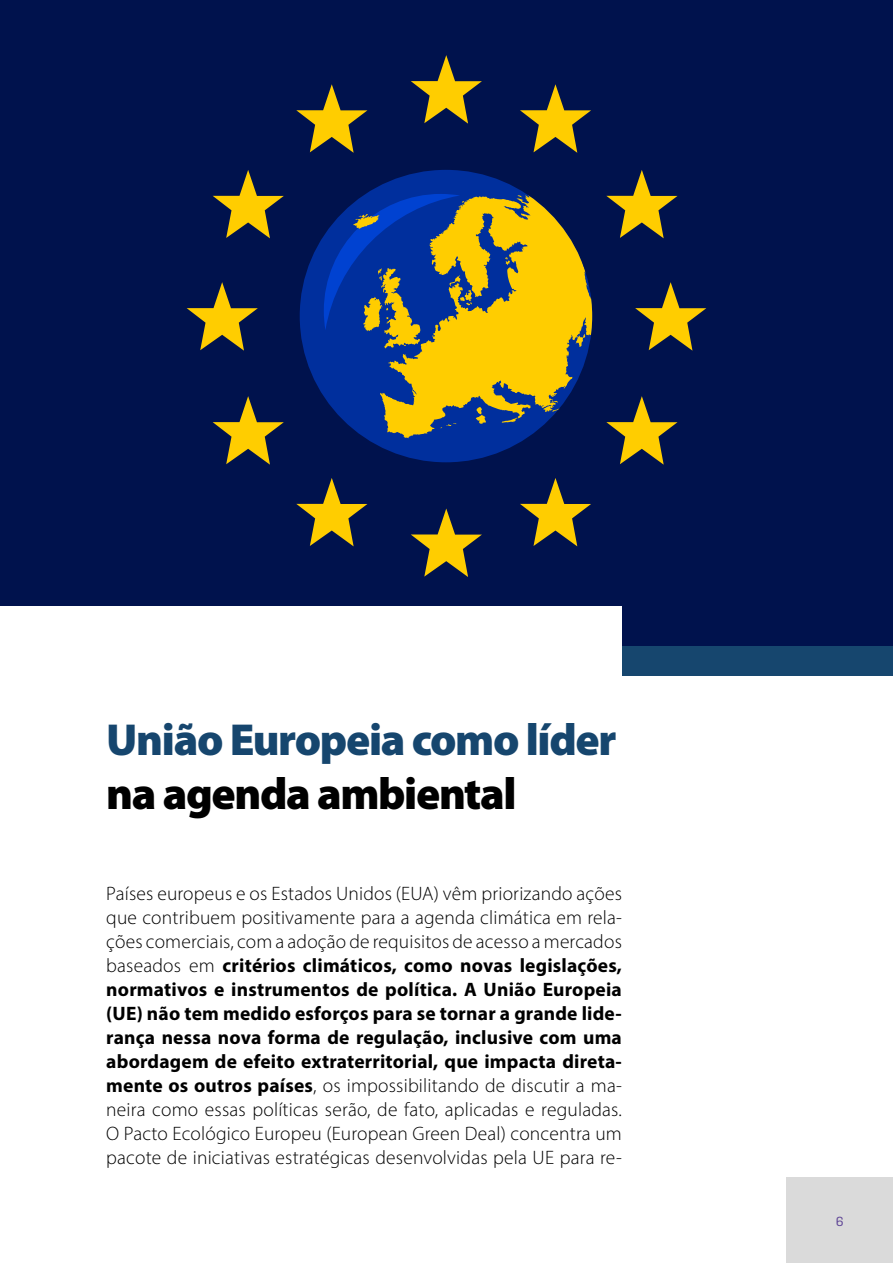
<style>
.page{position:relative;width:893px;height:1263px;background:#fff}
.page>*{position:absolute;margin:0;border:0;box-sizing:border-box;transform-origin:0 0}
.t1{font:900 45px "Myriad Pro";letter-spacing:-.03em;color:#16466e}
.t2{font:900 45px "Myriad Pro";letter-spacing:-.03em;color:#000}
.t3{font:300 19.5px/24px "Myriad Pro";letter-spacing:.01em;color:#000;text-align:justify}
.t4{font:13.5px "Aglet Sans";color:#604696}
.s1{font-weight:700}
</style>
<div class="page">
<div style="left:0;top:0;width:893px;height:647px;background:#00124d"></div>
<div style="left:300px;top:170px;width:292px;height:292px;background:#002f9d;border-radius:50%"></div>
<svg style="left:324px;top:203px;width:29px;height:127px"></svg>
<svg style="left:353px;top:191px;width:239px;height:247px"></svg>
<svg style="left:411px;top:508px;width:71px;height:69px"></svg>
<svg style="left:411px;top:55px;width:71px;height:69px"></svg>
<svg style="left:520px;top:84px;width:71px;height:69px"></svg>
<svg style="left:296px;top:84px;width:71px;height:69px"></svg>
<svg style="left:520px;top:478px;width:71px;height:68px"></svg>
<svg style="left:296px;top:478px;width:71px;height:68px"></svg>
<svg style="left:213px;top:170px;width:71px;height:68px"></svg>
<svg style="left:606px;top:170px;width:71px;height:68px"></svg>
<svg style="left:213px;top:396px;width:71px;height:69px"></svg>
<svg style="left:606px;top:396px;width:71px;height:69px"></svg>
<svg style="left:187px;top:282px;width:71px;height:69px"></svg>
<svg style="left:635px;top:282px;width:71px;height:69px"></svg>
<div style="left:622px;top:647px;width:271px;height:29px;background:#16466e"></div>
<div style="left:0;top:606px;width:622px;height:70px;background:#fff"></div>
<div style="left:787px;top:1178px;width:106px;height:85px;background:#dadada"></div>
<h1 class="t1" style="left:106px;top:714px;width:512px">União Europeia como líder</h1>
<h1 class="t2" style="left:106px;top:768px;width:412px">na agenda ambiental</h1>
<p class="t3" style="left:106px;top:881px;width:517px">Países europeus e os Estados Unidos (EUA) vêm priorizando ações que contribuem positivamente para a agenda climática em rela&shy;ções comerciais, com a adoção de requisitos de acesso a mercados baseados em <span class="s1">critérios climáticos, como novas legislações, normativos e instrumentos de política. A União Europeia (UE) não tem medido esforços para se tornar a grande lide&shy;rança nessa nova forma de regulação, inclusive com uma abordagem de efeito extraterritorial, que impacta direta&shy;mente os outros países</span>, os impossibilitando de discutir a ma&shy;neira como essas políticas serão, de fato, aplicadas e reguladas.<br>O Pacto Ecológico Europeu (European Green Deal) concentra um pacote de iniciativas estratégicas desenvolvidas pela UE para re-</p>
<p class="t4" style="left:836px;top:1213px;width:9px">6</p>
</div>
